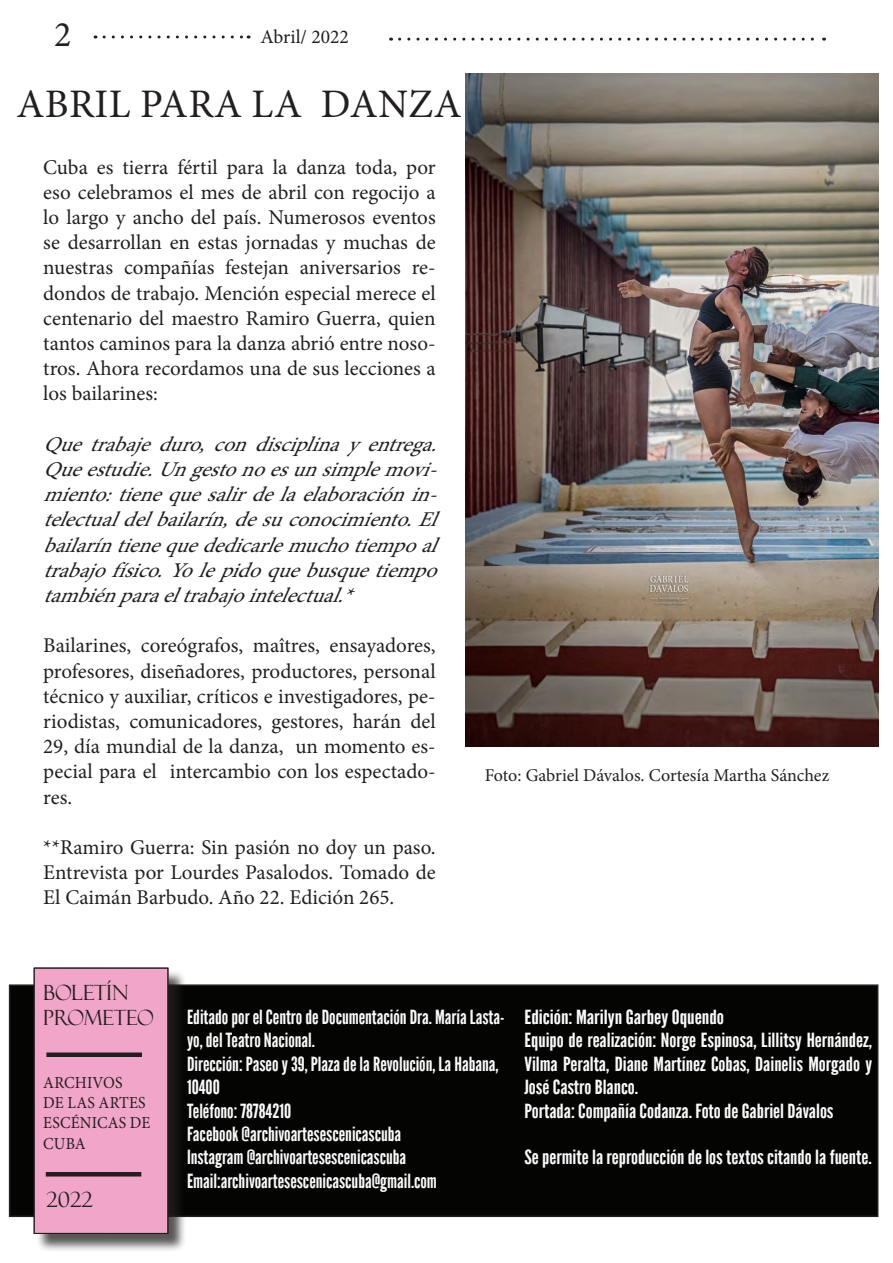
<style>
.page{position:relative;width:893px;height:1263px;background:#fff}
.page>*{position:absolute;margin:0;border:0;box-sizing:border-box;transform-origin:0 0}
.t1{font:40.5px "Minion Pro";letter-spacing:.01em;color:#231f20}
.t2{font:36px "Minion Pro";color:#231f20}
.t3{font:21px/25.2px "Minion Pro";color:#231f20;text-align:justify}
.t4{font:italic 21px/25.2px "Minion Pro";color:#231f20;text-align:justify}
.t5{font:21px/25.2px "Felix Titling";color:#231f20}
.t6{font:19.5px/23.4px "League Gothic Extended";color:#fafafa}
.t7{font:19.5px/23.4px "League Gothic Extended";color:#fafafa;text-align:justify;scale:1.11 1}
.t8{font:19.5px "League Gothic Extended";color:#fafafa;scale:1.15 1}
.t9{font:19.5px "Minion Pro";color:#231f20}
.t10{font:18px "Minion Pro";color:#231f20}
.t11{font:16.8px/20.1px "Minion Pro";letter-spacing:.01em;color:#231f20;scale:.94 1}
</style>
<div class="page">
<svg style="left:104px;top:35px;width:145px;height:3px"></svg>
<svg style="left:400px;top:38px;width:425px;height:3px"></svg>
<div style="left:10px;top:985px;width:868px;height:231px;background:#040503"></div>
<div style="left:9px;top:984px;width:869px;height:233px;border:2px solid #231f20"></div>
<div style="left:36px;top:970px;width:151px;height:282px;background:#231f20;opacity:.75"></div>
<div style="left:36px;top:970px;width:130px;height:261px;background:#f0a5c9"></div>
<div style="left:34px;top:968px;width:134px;height:265px;border:1px solid #231f20"></div>
<img style="left:465px;top:73px;width:413px;height:674px">
<div style="left:46px;top:1052px;width:96px;height:5px;background:#231f20"></div>
<hr style="left:46px;top:1172px;width:95px;height:4px;background:#231f20">
<p class="t2" style="left:54px;top:11px;width:19px">2</p>
<p class="t9" style="left:260px;top:23px;width:90px">Abril/ 2022</p>
<p class="t1" style="left:17px;top:77px;width:447px">ABRIL PARA LA DANZA</p>
<p class="t3" style="left:43px;top:154px;width:394px">Cuba es tierra fértil para la danza toda, por eso celebramos el mes de abril con regocijo a lo largo y ancho del país. Numerosos eventos se desarrollan en estas jornadas y muchas de nuestras compañías festejan aniversarios re&shy;dondos de trabajo. Mención especial merece el centenario del maestro Ramiro Guerra, quien tantos caminos para la danza abrió entre noso&shy;tros. Ahora recordamos una de sus lecciones a los bailarines:</p>
<p class="t4" style="left:43px;top:432px;width:407px">Quetrabajeduro,condisciplinayentrega.<br>Queestudie.Ungestonoesunsimplemovi&shy;miento:tienequesalirdelaelaboraciónin&shy;telectualdelbailarín,desuconocimiento.El bailaríntienequededicarlemuchotiempoal trabajofísico.Yolepidoquebusquetiempo tambiénparaeltrabajointelectual.*</p>
<p class="t3" style="left:43px;top:633px;width:394px">Bailarines, coreógrafos, maîtres, ensayadores, profesores, diseñadores, productores, personal técnico y auxiliar, críticos e investigadores, pe&shy;riodistas, comunicadores, gestores, harán del 29, día mundial de la danza, un momento es&shy;pecial para el intercambio con los espectado&shy;res.</p>
<p class="t3" style="left:43px;top:835px;width:394px">**Ramiro Guerra: Sin pasión no doy un paso.<br>Entrevista por Lourdes Pasalodos. Tomado de El Caimán Barbudo. Año 22. Edición 265.</p>
<p class="t10" style="left:485px;top:763px;width:346px">Foto: Gabriel Dávalos. Cortesía Martha Sánchez</p>
<p class="t5" style="left:43px;top:980px;width:112px">BOLETÍN<br>PROMETEO</p>
<p class="t11" style="left:43px;top:1073px;width:116px">ARCHIVOS<br>DE LAS ARTES<br>ESCÉNICAS DE<br>CUBA</p>
<p class="t5" style="left:46px;top:1187px;width:48px">2022</p>
<p class="t6" style="left:187px;top:1005px;width:319px">Editado por el Centro de Documentación Dra. María Lasta&shy;yo, del Teatro Nacional.</p>
<p class="t6" style="left:187px;top:1052px;width:313px">Dirección: Paseo y 39, Plaza de la Revolución, La Habana,<br>10400</p>
<p class="t6" style="left:187px;top:1099px;width:106px">Teléfono: 78784210</p>
<p class="t6" style="left:187px;top:1122px;width:216px">Facebook @archivoartesescenicascuba</p>
<p class="t6" style="left:187px;top:1146px;width:221px">Instagram @archivoartesescenicascuba</p>
<p class="t6" style="left:187px;top:1169px;width:251px">Email:archivoartesescenicascuba@gmail.com</p>
<p class="t8" style="left:524px;top:1005px;width:175px">Edición: Marilyn Garbey Oquendo</p>
<p class="t7" style="left:524px;top:1029px;width:315px">Equipo de realización: Norge Espinosa, Lillitsy Hernández, Vilma Peralta, Diane Martínez Cobas, Dainelis Morgado y José Castro Blanco.</p>
<p class="t7" style="left:524px;top:1099px;width:280px">Portada: Compañía Codanza. Foto de Gabriel Dávalos</p>
<p class="t7" style="left:524px;top:1146px;width:314px">Se permite la reproducción de los textos citando la fuente.</p>
</div>
